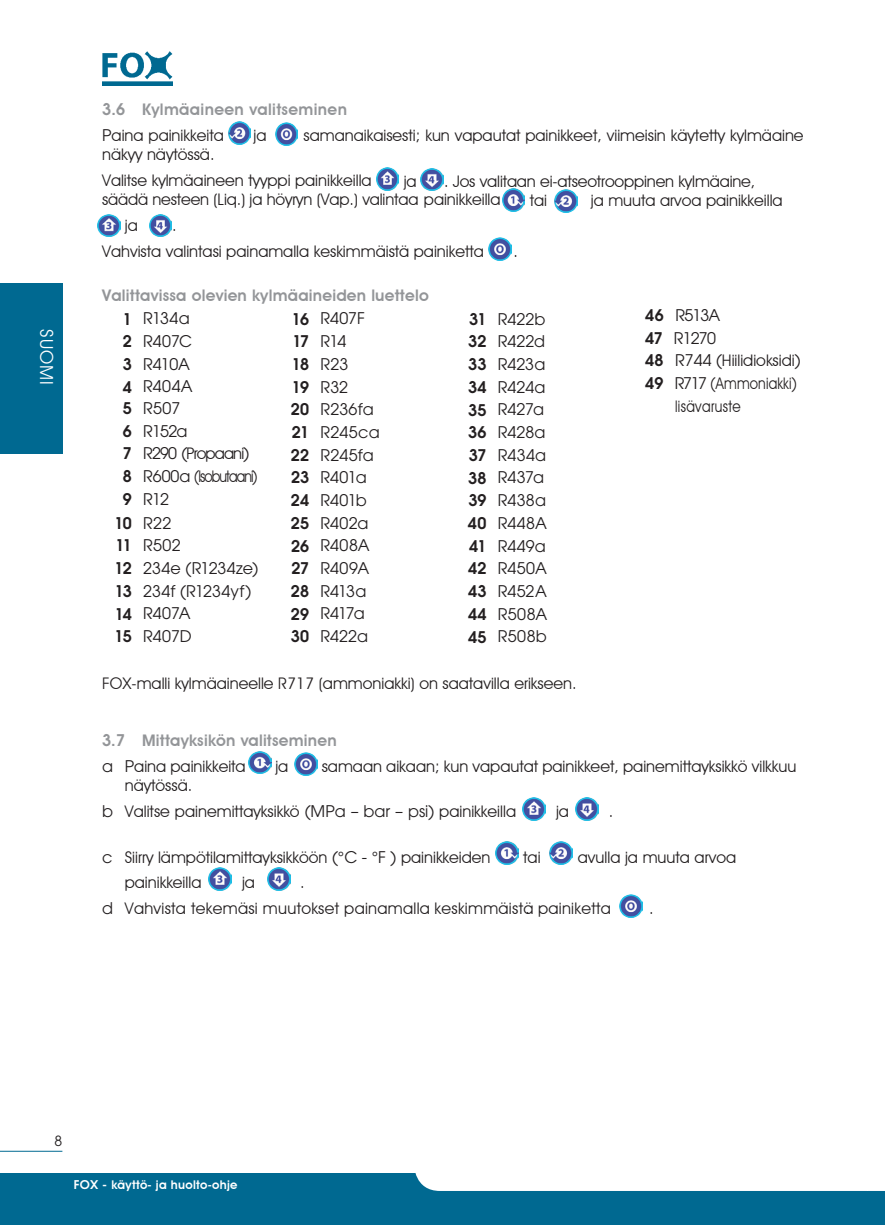
<style>
.page{position:relative;width:885px;height:1225px;background:#fff}
.page>*{position:absolute;margin:0;border:0;box-sizing:border-box;transform-origin:0 0}
.t1{font:18px "Avant Garde IT Cby BT";letter-spacing:.06em;color:#fff}
.t2{font:16px/26.4px "Avant Garde IT Cby BT";color:#231f20}
.t3{font:16px/22.6px "Avant Garde";color:#231f20}
.t4{font:600 16px/25.8px "Avant Garde IT Cby BT";letter-spacing:.015em;color:#939598}
.t5{font:16px/26.2px "Avant Garde IT Cby BT";letter-spacing:.02em;color:#231f20}
.t6{font:16px/22.6px "Avant Garde IT Cby BT";letter-spacing:-.065em;color:#231f20}
.t7{font:16px "Avant Garde IT Cby BT";color:#231f20;scale:.85 1}
.t8{font:16px/22.6px "Avant Garde";letter-spacing:-.05em;color:#231f20}
.t9{font:16px "Avant Garde IT Cby BT";letter-spacing:.025em;color:#231f20;scale:.85 1}
.t10{font:14px "Avant Garde";color:#231f20}
.t11{font:600 12px "Avant Garde IT Cby BT";letter-spacing:.025em;color:#fff}
.s1{font-family:"Avant Garde"}
.s2{font-family:"Avant Garde";font-weight:400;color:#231f20}
.s3{font-weight:400;color:#231f20}
.s4{font-weight:600}
.s5{font-family:"Avant Garde";font-weight:600}
</style>
<div class="page">
<div style="left:0;top:1174px;width:867px;height:51px;background:#006991"></div>
<div style="left:867px;top:1174px;width:17px;height:51px;background:#006991"></div>
<div style="left:414px;top:1173px;width:470px;height:18px;background:#fff"></div>
<hr style="left:0;top:1150px;width:62px;height:1px;background:#006991">
<img style="left:102px;top:51px;width:70px;height:34px">
<div style="left:0;top:283px;width:62px;height:171px;background:#006991"></div>
<img style="left:228px;top:122px;width:23px;height:22px">
<img style="left:275px;top:122px;width:23px;height:23px">
<img style="left:376px;top:168px;width:23px;height:22px">
<img style="left:421px;top:168px;width:22px;height:23px">
<img style="left:502px;top:188px;width:22px;height:23px">
<img style="left:554px;top:189px;width:23px;height:23px">
<img style="left:98px;top:214px;width:22px;height:23px">
<img style="left:149px;top:214px;width:23px;height:23px">
<img style="left:488px;top:237px;width:23px;height:23px">
<img style="left:248px;top:751px;width:23px;height:23px">
<img style="left:294px;top:753px;width:23px;height:22px">
<img style="left:522px;top:797px;width:23px;height:23px">
<img style="left:575px;top:797px;width:23px;height:23px">
<img style="left:495px;top:842px;width:23px;height:22px">
<img style="left:549px;top:842px;width:23px;height:22px">
<img style="left:208px;top:867px;width:23px;height:23px">
<img style="left:267px;top:867px;width:23px;height:23px">
<img style="left:619px;top:894px;width:23px;height:23px">
<p class="t1" style="left:58px;top:329px;width:57px;rotate:90deg">SUOMI</p>
<p class="t4" style="left:102px;top:96px;width:246px"><span class="s1">3.6</span> Kylmäaineen valitseminen<br><span class="s2">P</span><span class="s3">aina painikkeita</span></p>
<p class="t2" style="left:253px;top:122px;width:14px">ja</p>
<p class="t2" style="left:303px;top:122px;width:501px">samanaikaisesti; kun vapautat painikkeet, viimeisin käytetty kylmäaine</p>
<p class="t2" style="left:102px;top:141px;width:271px">näkyy näytössä.<br>Valitse kylmäaineen tyyppi painikkeilla</p>
<p class="t2" style="left:102px;top:173px;width:654px;line-height:17.4px;text-indent:342px"><span class="s1">.</span> Jos valitaan ei-atseotrooppinen kylmäaine, säädä nesteen (Liq.) ja höyryn (Vap.) valintaa painikkeilla</p>
<p class="t2" style="left:403px;top:168px;width:14px">ja</p>
<p class="t2" style="left:529px;top:186px;width:19px">tai</p>
<p class="t2" style="left:591px;top:186px;width:193px">ja muuta arvoa painikkeilla</p>
<p class="t2" style="left:125px;top:212px;width:14px">ja</p>
<p class="t2" style="left:102px;top:212px;width:383px;line-height:25.6px;text-indent:70px">.<br>Vahvista valintasi painamalla keskimmäistä painiketta</p>
<p class="t3" style="left:513px;top:240px;width:6px">.</p>
<p class="t4" style="left:102px;top:282px;width:328px">Valittavissa olevien kylmäaineiden luettelo</p>
<p class="t3" style="left:123px;top:307px;width:71px"><span class="s4">1</span> R134a<br><span class="s4">2</span> R407C<br><span class="s4">3</span> R410A<br><span class="s4">4</span> R404A<br><span class="s4">5</span> R507<br><span class="s4">6</span> R152a</p>
<p class="t6" style="left:123px;top:442px;width:136px"><span class="s5">7</span> <span class="s1">R290 (</span>Propaani<span class="s1">)<br></span><span class="s5">8</span> <span class="s1">R600a (</span>Isobutaani<span class="s1">)</span></p>
<p class="t3" style="left:114px;top:487px;width:145px;text-indent:9px"><span class="s4">9</span> R12<br><span class="s4">10</span> R22<br><span class="s4">11</span> R502<br><span class="s4">12</span> 234e (R1234ze)<br><span class="s4">13</span> 234f (R1234yf)<br><span class="s4">14</span> R407A<br><span class="s4">15</span> R407D</p>
<p class="t3" style="left:291px;top:307px;width:90px"><span class="s4">16</span> R407F<br><span class="s4">17</span> R14<br><span class="s4">18</span> R23<br><span class="s4">19</span> R32<br><span class="s4">20</span> R236fa<br><span class="s4">21</span> R245ca<br><span class="s4">22</span> R245fa<br><span class="s4">23</span> R401a<br><span class="s4">24</span> R401b<br><span class="s4">25</span> R402a<br><span class="s4">26</span> R408A<br><span class="s4">27</span> R409A<br><span class="s4">28</span> R413a<br><span class="s4">29</span> R417a<br><span class="s4">30</span> R422a</p>
<p class="t3" style="left:468px;top:307px;width:81px"><span class="s4">31</span> R422b<br><span class="s4">32</span> R422d<br><span class="s4">33</span> R423a<br><span class="s4">34</span> R424a<br><span class="s4">35</span> R427a<br><span class="s4">36</span> R428a<br><span class="s4">37</span> R434a<br><span class="s4">38</span> R437a<br><span class="s4">39</span> R438a<br><span class="s4">40</span> R448A<br><span class="s4">41</span> R449a<br><span class="s4">42</span> R450A<br><span class="s4">43</span> R452A<br><span class="s4">44</span> R508A<br><span class="s4">45</span> R508b</p>
<p class="t8" style="left:645px;top:304px;width:77px"><span class="s4">46</span> R513A<br><span class="s4">47</span> R1270</p>
<p class="t2" style="left:645px;top:347px;width:157px"><span class="s5">48</span> <span class="s1">R744 (</span>Hiilidioksidi<span class="s1">)</span></p>
<p class="t7" style="left:645px;top:373px;width:180px"><span class="s5">49</span> <span class="s1">R717 (</span>Ammoniakki<span class="s1">)</span></p>
<p class="t9" style="left:675px;top:396px;width:79px">lisävaruste</p>
<p class="t2" style="left:102px;top:669px;width:476px">FOX-malli kylmäaineelle R717 (ammoniakki) on saatavilla erikseen.</p>
<p class="t4" style="left:102px;top:728px;width:236px"><span class="s1">3.7</span> Mittayksikön valitseminen <span class="s2">a P</span><span class="s3">aina painikkeita</span></p>
<p class="t2" style="left:275px;top:753px;width:14px">ja</p>
<p class="t2" style="left:322px;top:753px;width:476px">samaan aikaan; kun vapautat painikkeet, painemittayksikkö vilkkuu</p>
<p class="t2" style="left:102px;top:772px;width:415px;text-indent:23px">näytössä.<br><span class="s1">b</span> Valitse painemittayksikkö <span class="s1">(MPa – bar – psi)</span> painikkeilla</p>
<p class="t2" style="left:556px;top:798px;width:14px">ja</p>
<p class="t2" style="left:609px;top:798px;width:6px">.</p>
<p class="t2" style="left:102px;top:843px;width:390px"><span class="s1">c</span> Siirry lämpötilamittayksikköön <span class="s1">(°C - °F )</span> painikkeiden</p>
<p class="t2" style="left:523px;top:843px;width:19px">tai</p>
<p class="t2" style="left:578px;top:843px;width:160px">avulla ja muuta arvoa</p>
<p class="t2" style="left:125px;top:869px;width:78px">painikkeilla</p>
<p class="t2" style="left:242px;top:869px;width:14px">ja</p>
<p class="t5" style="left:102px;top:869px;width:510px;text-indent:198px">.<br><span class="s1">d</span> Vahvista tekemäsi muutokset painamalla keskimmäistä<span class="s1">.</span> painiketta</p>
<p class="t2" style="left:649px;top:895px;width:6px">.</p>
<p class="t10" style="left:55px;top:1132px;width:9px">8</p>
<p class="t11" style="left:74px;top:1177px;width:165px"><span class="s1">FOX -</span> käyttö- ja huolto-ohje</p>
</div>
